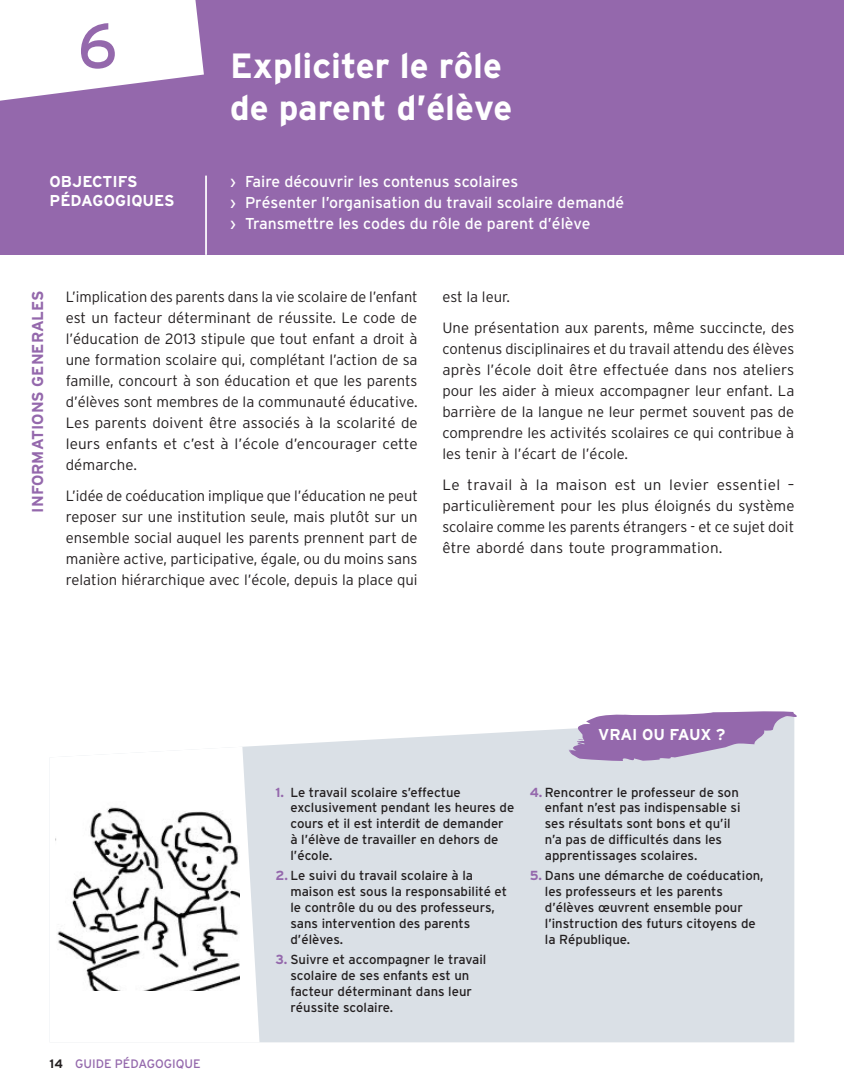
<style>
.page{position:relative;width:844px;height:1092px;background:#fff}
.page>*{position:absolute;margin:0;border:0;box-sizing:border-box;transform-origin:0 0}
.t1{font:63px "Interstate";color:#9468ac}
.Titre_Chapitre{font:700 35px/42px "Interstate";color:#fff}
.t2{font:15.75px "Interstate";color:#fff}
.t3{font:700 15.75px/18.9px "Interstate";color:#fff}
.t4{font:700 15.75px "Interstate";color:#9468ac}
.Infos_generales{font:300 14.88px/21px "Interstate";color:#231f20;text-align:justify}
.t5{font:13.12px/15.8px "Interstate";color:#231f20}
.t6{font:12.25px "Interstate";color:#9468ac}
.s1{font-weight:700;color:#9468ac}
.s2{font-weight:700;color:#231f20}
</style>
<div class="page">
<div style="left:259px;top:729px;width:535px;height:313px;background:#dae0e6"></div>
<svg style="left:92px;top:746px;width:167px;height:283px"></svg>
<img style="left:55px;top:798px;width:184px;height:191px">
<div style="left:0;top:0;width:843px;height:255px;background:#9468ac"></div>
<svg style="left:0;top:0;width:204px;height:101px;background:#efe8f2"></svg>
<hr style="left:205px;top:175px;width:2px;height:80px;background:#fff">
<svg style="left:568px;top:711px;width:229px;height:50px;background:#ae92c1"></svg>
<hr style="left:843px;top:0;width:1px;height:1091px;background:#f0ecf5">
<p class="t1" style="left:77px;top:11px;width:42px">6</p>
<p class="t3" style="left:50px;top:172px;width:126px">OBJECTIFS<br>PÉDAGOGIQUES</p>
<p class="Titre_Chapitre" style="left:230px;top:44px;width:283px">Expliciter le rôle de parent d’élève</p>
<p class="t2" style="left:230px;top:173px;width:289px">› Faire découvrir les contenus scolaires</p>
<p class="t2" style="left:230px;top:194px;width:395px">› Présenter l’organisation du travail scolaire demandé</p>
<p class="t2" style="left:230px;top:215px;width:362px">› Transmettre les codes du rôle de parent d’élève</p>
<p class="t4" style="left:29px;top:512px;width:224px;rotate:-90deg">INFORMATIONS GENERALES</p>
<p class="Infos_generales" style="left:66px;top:286px;width:353px">L’implication des parents dans la vie scolaire de l’enfant est un facteur déterminant de réussite. Le code de l’éducation de 2013 stipule que tout enfant a droit à une formation scolaire qui, complétant l’action de sa famille, concourt à son éducation et que les parents d’élèves sont membres de la communauté éducative.<br>Les parents doivent être associés à la scolarité de leurs enfants et c’est à l’école d’encourager cette démarche.</p>
<p class="Infos_generales" style="left:66px;top:485px;width:353px">L’idée de coéducation implique que l’éducation ne peut reposer sur une institution seule, mais plutôt sur un ensemble social auquel les parents prennent part de manière active, participative, égale, ou du moins sans relation hiérarchique avec l’école, depuis la place qui</p>
<p class="Infos_generales" style="left:442px;top:286px;width:69px">est la leur.</p>
<p class="Infos_generales" style="left:442px;top:317px;width:353px">Une présentation aux parents, même succincte, des contenus disciplinaires et du travail attendu des élèves après l’école doit être effectuée dans nos ateliers pour les aider à mieux accompagner leur enfant. La barrière de la langue ne leur permet souvent pas de comprendre les activités scolaires ce qui contribue à les tenir à l’écart de l’école.</p>
<p class="Infos_generales" style="left:442px;top:474px;width:353px">Le travail à la maison est un levier essentiel – particulièrement pour les plus éloignés du système scolaire comme les parents étrangers - et ce sujet doit être abordé dans toute programmation.</p>
<p class="t3" style="left:598px;top:725px;width:129px">VRAI OU FAUX ?</p>
<p class="t5" style="left:290px;top:784px;width:225px;text-indent:-15px"><span class="s1">1.</span> Le travail scolaire s’effectue exclusivement pendant les heures de cours et il est interdit de demander<br>à l’élève de travailler en dehors de l’école.</p>
<p class="t5" style="left:290px;top:867px;width:218px;text-indent:-15px"><span class="s1">2.</span> Le suivi du travail scolaire à la maison est sous la responsabilité et le contrôle du ou des professeurs, sans intervention des parents d’élèves.</p>
<p class="t5" style="left:290px;top:951px;width:197px;text-indent:-15px"><span class="s1">3.</span> Suivre et accompagner le travail scolaire de ses enfants est un facteur déterminant dans leur réussite scolaire.</p>
<p class="t5" style="left:544px;top:784px;width:197px;text-indent:-15px"><span class="s1">4.</span> Rencontrer le professeur de son enfant n’est pas indispensable si ses résultats sont bons et qu’il n’a pas de difficultés dans les apprentissages scolaires.</p>
<p class="t5" style="left:544px;top:867px;width:220px;text-indent:-15px"><span class="s1">5.</span> Dans une démarche de coéducation, les professeurs et les parents d’élèves œuvrent ensemble pour l’instruction des futurs citoyens de la République.</p>
<p class="t6" style="left:50px;top:1056px;width:152px"><span class="s2">14</span> GUIDE PÉDAGOGIQUE</p>
</div>
